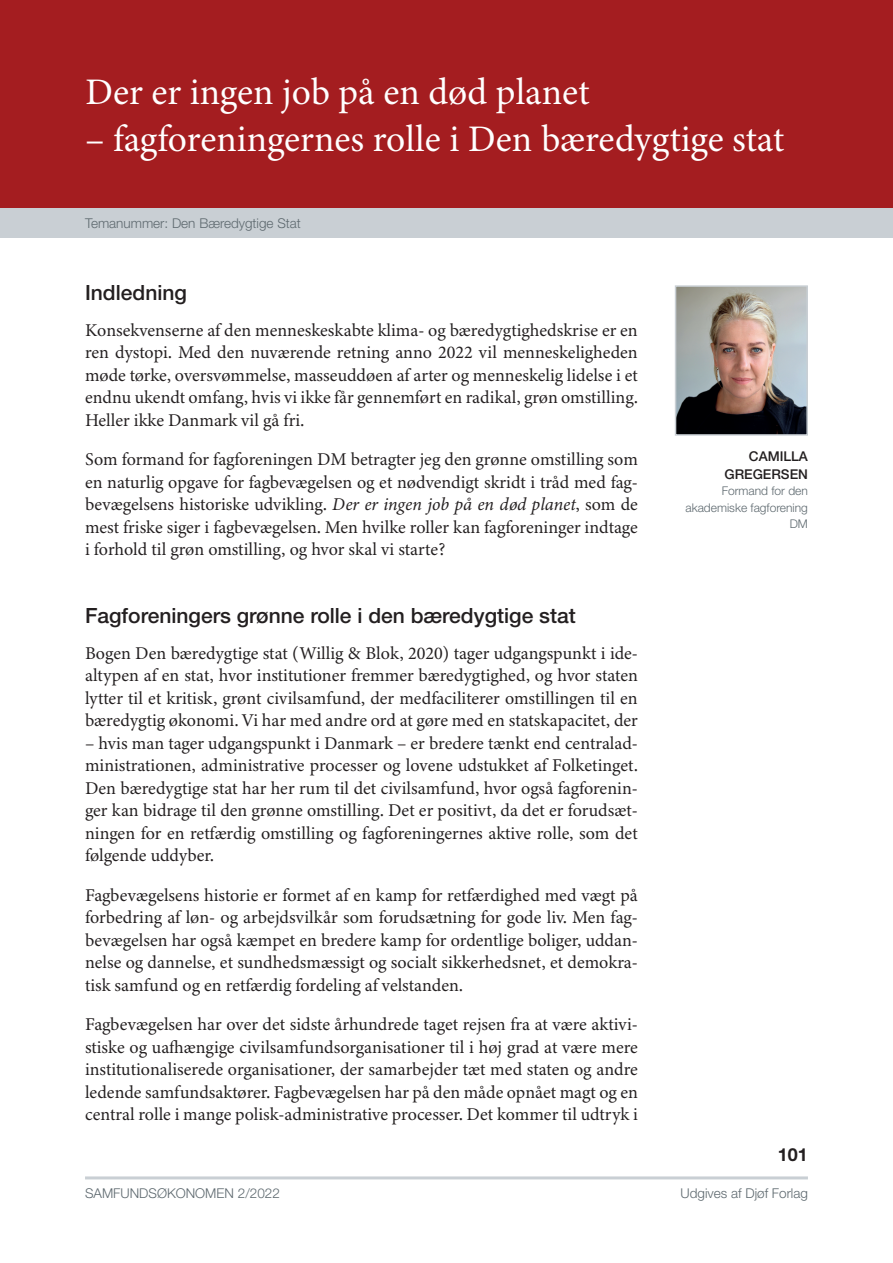
<style>
.page{position:relative;width:893px;height:1263px;background:#fff}
.page>*{position:absolute;margin:0;border:0;box-sizing:border-box;transform-origin:0 0}
.t1{font:37.5px "Minion 3";color:#fff}
.t2{font:500 21px "Helvetica Neue LT Std";color:#231f20}
.t3{font:18px/22.5px "Minion 3";color:#231f20;text-align:justify}
.t4{font:700 18px "Helvetica Neue LT Std";color:#231f20}
.t5{font:300 13.5px "Helvetica Neue LT Std";color:#5e696f}
.t6{font:500 13.5px/18px "Helvetica Neue LT Std";color:#231f20;text-align:right}
.t7{font:300 12px/16.5px "Helvetica Neue LT Std";color:#5e696f;text-align:right}
.s1{font-style:italic}
</style>
<div class="page">
<div style="left:0;top:0;width:893px;height:213px;background:#a41d20"></div>
<div style="left:0;top:208px;width:893px;height:30px;background:#c9cfd4"></div>
<hr style="left:85px;top:1176px;width:723px;height:3px;background:#c9cfd4">
<img style="left:678px;top:288px;width:127px;height:145px">
<div style="left:675px;top:285px;width:133px;height:151px;border:2px solid #c9cfd4"></div>
<h1 class="t1" style="left:85px;top:66px;width:506px">Der er ingen job på en død planet</h1>
<h1 class="t1" style="left:85px;top:112px;width:701px">– fagforeningernes rolle i Den bæredygtige stat</h1>
<p class="t5" style="left:85px;top:215px;width:217px">Temanummer: Den Bæredygtige Stat</p>
<p class="t2" style="left:85px;top:280px;width:103px">Indledning</p>
<p class="t3" style="left:85px;top:318px;width:554px">Konsekvenserne af den menneskeskabte klima- og bæredygtighedskrise er en ren dystopi. Med den nuværende retning anno 2022 vil menneskeligheden møde tørke, oversvømmelse, masseuddøen af arter og menneskelig lidelse i et endnu ukendt omfang, hvis vi ikke får gennemført en radikal, grøn omstilling.<br>Heller ikke Danmark vil gå fri.</p>
<p class="t3" style="left:85px;top:448px;width:554px">Som formand for fagforeningen DM betragter jeg den grønne omstilling som en naturlig opgave for fagbevægelsen og et nødvendigt skridt i tråd med fag&shy;bevægelsens historiske udvikling. <span class="s1">Der er ingen job på en død planet</span>, som de mest friske siger i fagbevægelsen. Men hvilke roller kan fagforeninger indtage i forhold til grøn omstilling, og hvor skal vi starte?</p>
<p class="t2" style="left:85px;top:603px;width:492px">Fagforeningers grønne rolle i den bæredygtige stat</p>
<p class="t3" style="left:85px;top:641px;width:554px">Bogen Den bæredygtige stat (Willig &amp; Blok, 2020) tager udgangspunkt i ide&shy;altypen af en stat, hvor institutioner fremmer bæredygtighed, og hvor staten lytter til et kritisk, grønt civilsamfund, der medfaciliterer omstillingen til en bæredygtig økonomi. Vi har med andre ord at gøre med en statskapacitet, der</p>
<p class="t3" style="left:85px;top:731px;width:554px">– hvis man tager udgangspunkt i Danmark – er bredere tænkt end centralad&shy;ministrationen, administrative processer og lovene udstukket af Folketinget.<br>Den bæredygtige stat har her rum til det civilsamfund, hvor også fagforenin&shy;ger kan bidrage til den grønne omstilling. Det er positivt, da det er forudsæt&shy;ningen for en retfærdig omstilling og fagforeningernes aktive rolle, som det følgende uddyber.</p>
<p class="t3" style="left:85px;top:883px;width:554px">Fagbevægelsens historie er formet af en kamp for retfærdighed med vægt på forbedring af løn- og arbejdsvilkår som forudsætning for gode liv. Men fag&shy;bevægelsen har også kæmpet en bredere kamp for ordentlige boliger, uddan&shy;nelse og dannelse, et sundhedsmæssigt og socialt sikkerhedsnet, et demokra&shy;tisk samfund og en retfærdig fordeling af velstanden.</p>
<p class="t3" style="left:85px;top:1013px;width:554px">Fagbevægelsen har over det sidste århundrede taget rejsen fra at være aktivi&shy;stiske og uafhængige civilsamfundsorganisationer til i høj grad at være mere institutionaliserede organisationer, der samarbejder tæt med staten og andre ledende samfundsaktører. Fagbevægelsen har på den måde opnået magt og en central rolle i mange polisk-administrative processer. Det kommer til udtryk i</p>
<p class="t6" style="left:724px;top:447px;width:85px">CAMILLA<br>GREGERSEN</p>
<p class="t7" style="left:685px;top:483px;width:124px">Formand for den akademiske fagforening<br>DM</p>
<p class="t4" style="left:778px;top:1143px;width:32px">101</p>
<p class="t5" style="left:85px;top:1185px;width:196px">SAMFUNDSØKONOMEN 2/2022</p>
<p class="t5" style="left:681px;top:1185px;width:129px">Udgives af Djøf Forlag</p>
</div>
